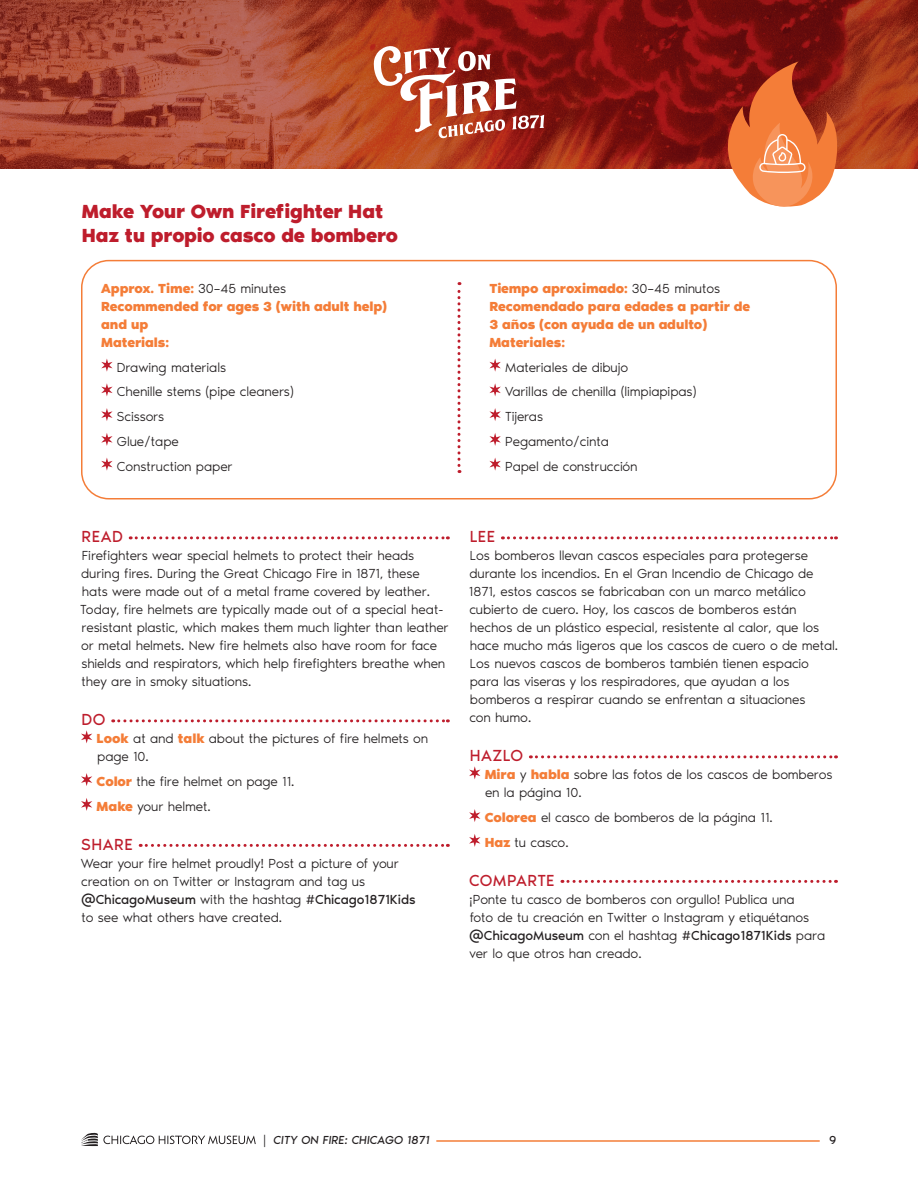
<style>
.page{position:relative;width:918px;height:1188px;background:#fff}
.page>*{position:absolute;margin:0;border:0;box-sizing:border-box;transform-origin:0 0}
.t1{font:700 19.5px/24px "Noir Std";letter-spacing:-.01em;color:#be1d2c}
.t2{font:16.5px "Noir Pro";letter-spacing:.03em;color:#be1d2c}
.t3{font:16.5px "Noir Pro";letter-spacing:.01em;color:#be1d2c}
.t4{font:300 13.5px/18px "Noir Std";letter-spacing:-.01em;color:#231f20}
.t5{font:700 13.5px/18px "Noir Std";letter-spacing:-.01em;color:#f47d38}
.t6{font:13.5px "Noir Pro";letter-spacing:-.01em;color:#231f20}
.t7{font:italic 12px "Noir Pro";color:#231f20}
.t8{font:12px "Noir Pro";color:#231f20}
.s1{font-weight:300;color:#231f20}
.s2{font-weight:700;color:#f47d38}
.s3{font-family:"Noir Std";font-weight:300}
.s4{font-style:normal}
</style>
<div class="page">
<hr style="left:436px;top:1140px;width:384px;height:2px;background:#f47d38">
<svg style="left:81px;top:1132px;width:175px;height:14px"></svg>
<img style="left:0;top:0;width:918px;height:168px">
<svg style="left:373px;top:46px;width:171px;height:92px"></svg>
<svg style="left:130px;top:536px;width:318px;height:3px"></svg>
<svg style="left:113px;top:719px;width:335px;height:3px"></svg>
<svg style="left:81px;top:730px;width:11px;height:13px"></svg>
<svg style="left:81px;top:773px;width:11px;height:13px"></svg>
<svg style="left:81px;top:798px;width:11px;height:13px"></svg>
<svg style="left:140px;top:844px;width:308px;height:3px"></svg>
<svg style="left:502px;top:536px;width:334px;height:3px"></svg>
<svg style="left:530px;top:755px;width:307px;height:3px"></svg>
<svg style="left:469px;top:766px;width:11px;height:13px"></svg>
<svg style="left:469px;top:809px;width:11px;height:13px"></svg>
<svg style="left:469px;top:834px;width:11px;height:13px"></svg>
<svg style="left:562px;top:880px;width:275px;height:3px"></svg>
<svg style="left:727px;top:61px;width:111px;height:146px;background:#d36f46"></svg>
<svg style="left:101px;top:359px;width:12px;height:13px"></svg>
<svg style="left:101px;top:383px;width:12px;height:13px"></svg>
<svg style="left:101px;top:408px;width:12px;height:13px"></svg>
<svg style="left:101px;top:433px;width:12px;height:13px"></svg>
<svg style="left:101px;top:458px;width:12px;height:13px"></svg>
<svg style="left:489px;top:359px;width:12px;height:13px"></svg>
<svg style="left:489px;top:383px;width:12px;height:13px"></svg>
<svg style="left:489px;top:408px;width:12px;height:13px"></svg>
<svg style="left:489px;top:433px;width:12px;height:13px"></svg>
<svg style="left:489px;top:458px;width:12px;height:13px"></svg>
<div style="left:81px;top:260px;width:756px;height:240px;border:2px solid #f47d38;border-radius:27px"></div>
<svg style="left:458px;top:282px;width:2px;height:191px"></svg>
<h1 class="t1" style="left:82px;top:198px;width:318px">Make Your Own Firefighter Hat<br>Haz tu propio casco de bombero</h1>
<p class="t5" style="left:101px;top:278px;width:287px">Approx. Time: <span class="s1">30–45 minutes<br></span>Recommended for ages 3 (with adult help) and up<br>Materials:</p>
<p class="t4" style="left:117px;top:354px;width:178px;line-height:24.8px">Drawing materials<br>Chenille stems (pipe cleaners)<br>Scissors<br>Glue/tape<br>Construction paper</p>
<p class="t5" style="left:489px;top:278px;width:262px">Tiempo aproximado: <span class="s1">30–45 minutos<br></span>Recomendado para edades a partir de<br>3 años (con ayuda de un adulto)<br>Materiales:</p>
<p class="t4" style="left:505px;top:354px;width:193px;line-height:24.8px">Materiales de dibujo<br>Varillas de chenilla (limpiapipas)<br>Tijeras<br>Pegamento/cinta<br>Papel de construcción</p>
<p class="t2" style="left:82px;top:524px;width:43px">READ</p>
<p class="t4" style="left:80px;top:546px;width:370px">Firefighters wear special helmets to protect their heads during fires. During the Great Chicago Fire in 1871, these<br>hats were made out of a metal frame covered by leather.<br>Today, fire helmets are typically made out of a special heat&shy;resistant plastic, which makes them much lighter than leather or metal helmets. New fire helmets also have room for face shields and respirators, which help firefighters breathe when they are in smoky situations.</p>
<p class="t2" style="left:82px;top:707px;width:26px">DO</p>
<p class="t4" style="left:97px;top:729px;width:333px"><span class="s2">Look</span> at and <span class="s2">talk</span> about the pictures of fire helmets on page 10.</p>
<p class="t4" style="left:97px;top:768px;width:199px;line-height:24.8px"><span class="s2">Color</span> the fire helmet on page 11.<br><span class="s2">Make</span> your helmet.</p>
<p class="t2" style="left:81px;top:832px;width:53px">SHARE</p>
<p class="t4" style="left:81px;top:854px;width:320px">Wear your fire helmet proudly! Post a picture of your creation on on Twitter or Instagram and tag us</p>
<p class="t6" style="left:81px;top:889px;width:336px">@ChicagoMuseum <span class="s3">with the hashtag</span> #Chicago1871Kids</p>
<p class="t4" style="left:82px;top:908px;width:202px">to see what others have created.</p>
<p class="t2" style="left:470px;top:524px;width:27px">LEE</p>
<p class="t4" style="left:469px;top:546px;width:371px">Los bomberos llevan cascos especiales para protegerse durante los incendios. En el Gran Incendio de Chicago de 1871, estos cascos se fabricaban con un marco metálico cubierto de cuero. Hoy, los cascos de bomberos están hechos de un plástico especial, resistente al calor, que los hace mucho más ligeros que los cascos de cuero o de metal.<br>Los nuevos cascos de bomberos también tienen espacio para las viseras y los respiradores, que ayudan a los bomberos a respirar cuando se enfrentan a situaciones<br>con humo.</p>
<p class="t2" style="left:470px;top:743px;width:55px">HAZLO</p>
<p class="t4" style="left:485px;top:765px;width:349px"><span class="s2">Mira</span> y <span class="s2">habla</span> sobre las fotos de los cascos de bomberos en la página 10.</p>
<p class="t4" style="left:485px;top:804px;width:290px;line-height:24.8px"><span class="s2">Colorea</span> el casco de bomberos de la página 11.<br><span class="s2">Haz</span> tu casco.</p>
<p class="t3" style="left:469px;top:868px;width:87px">COMPARTE</p>
<p class="t4" style="left:469px;top:890px;width:342px">¡Ponte tu casco de bomberos con orgullo! Publica una foto de tu creación en Twitter o Instagram y etiquétanos</p>
<p class="t6" style="left:469px;top:925px;width:358px">@ChicagoMuseum <span class="s3">con el hashtag</span> #Chicago1871Kids <span class="s3">para</span></p>
<p class="t4" style="left:470px;top:944px;width:174px">ver lo que otros han creado.</p>
<p class="t7" style="left:263px;top:1131px;width:168px"><span class="s4">|</span> CITY ON FIRE: CHICAGO 1871</p>
<p class="t8" style="left:829px;top:1131px;width:9px">9</p>
</div>
